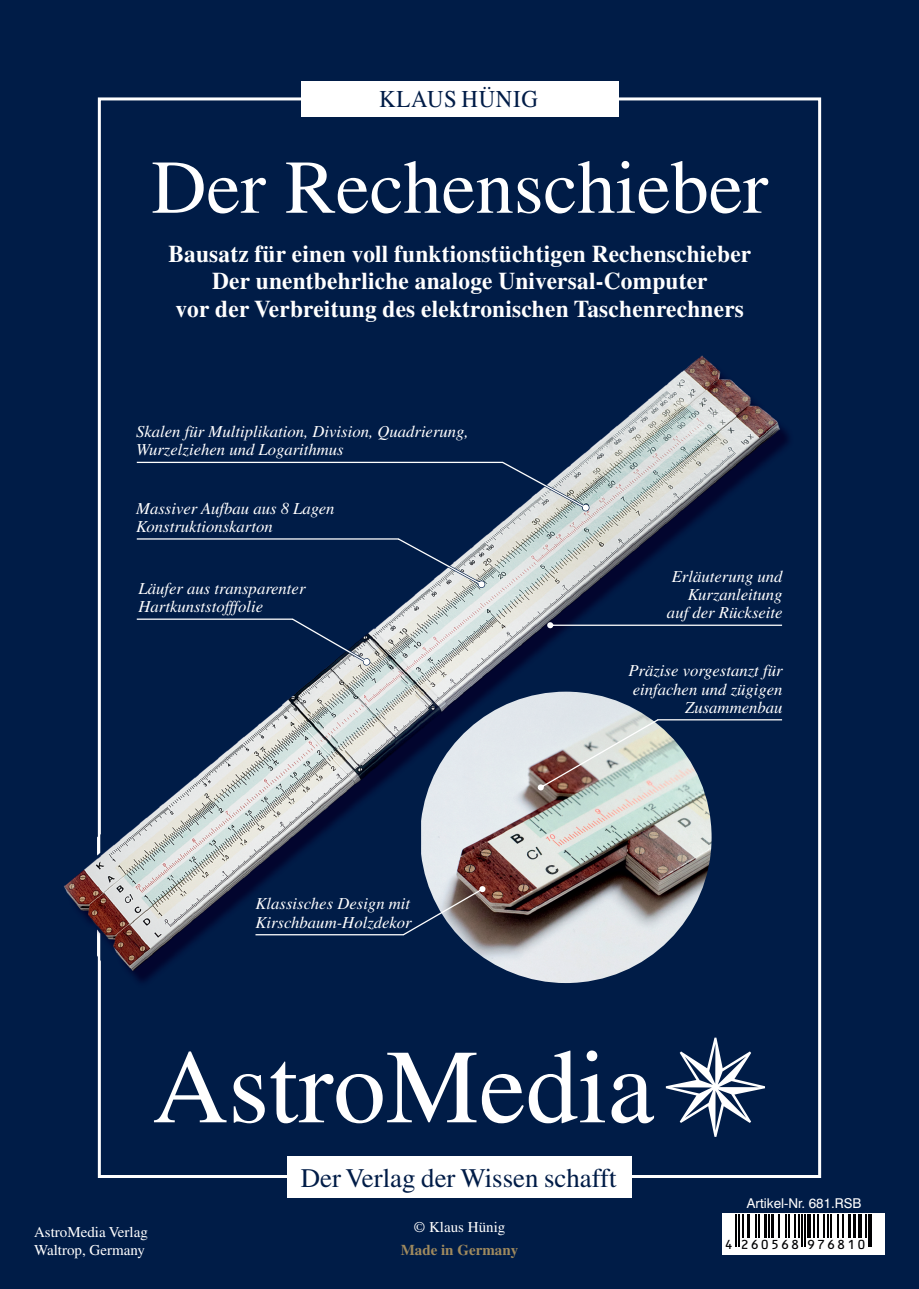
<style>
.page{position:relative;width:919px;height:1289px;background:#fff}
.page>*{position:absolute;margin:0;border:0;box-sizing:border-box;transform-origin:0 0}
.t1{font:105px "Times";color:#fff}
.t2{font:75.75px "Times";color:#fff}
.t3{font:26.85px "Times";color:#001c47}
.t4{font:24.15px "Times";letter-spacing:.035em;color:#001c47;scale:.94 1}
.t5{font:700 24px/27.6px "Times";letter-spacing:.01em;color:#fff;text-align:center}
.t6{font:italic 16.65px/18.3px "Times";color:#fff}
.t7{font:15px/18px "Times";color:#fff}
.t8{font:700 15px "Times";color:#a08a5e}
.t9{font:14.4px "OCRB10 Pitch BT";letter-spacing:.09em;color:#000002}
.t10{font:13.5px "Swiss 721 BT";color:#fff}
</style>
<div class="page">
<div style="left:0;top:0;width:918px;height:1288px;background:#001c47"></div>
<img style="left:64px;top:332px;width:725px;height:675px">
<div style="left:287px;top:1156px;width:344px;height:42px;background:#fff"></div>
<div style="left:300px;top:81px;width:318px;height:36px;background:#fff"></div>
<svg style="left:137px;top:460px;width:452px;height:53px"></svg>
<svg style="left:137px;top:536px;width:348px;height:53px"></svg>
<svg style="left:537px;top:719px;width:245px;height:71px"></svg>
<svg style="left:255px;top:886px;width:230px;height:49px"></svg>
<svg style="left:135px;top:616px;width:237px;height:51px"></svg>
<svg style="left:547px;top:622px;width:235px;height:6px"></svg>
<div style="left:722px;top:1213px;width:162px;height:41px;background:#fff"></div>
<hr style="left:735px;top:1214px;width:1px;height:32px;background:#000002">
<hr style="left:738px;top:1214px;width:1px;height:32px;background:#000002">
<svg style="left:742px;top:1214px;width:1px;height:24px"></svg>
<hr style="left:746px;top:1214px;width:3px;height:24px;background:#000002">
<svg style="left:755px;top:1214px;width:4px;height:24px"></svg>
<hr style="left:764px;top:1214px;width:2px;height:24px;background:#000002">
<svg style="left:768px;top:1214px;width:1px;height:24px"></svg>
<hr style="left:771px;top:1214px;width:2px;height:24px;background:#000002">
<svg style="left:778px;top:1214px;width:1px;height:24px"></svg>
<svg style="left:785px;top:1214px;width:14px;height:24px"></svg>
<hr style="left:801px;top:1214px;width:1px;height:32px;background:#000002">
<hr style="left:804px;top:1214px;width:1px;height:32px;background:#000002">
<hr style="left:807px;top:1214px;width:4px;height:24px;background:#000002">
<svg style="left:813px;top:1214px;width:18px;height:24px"></svg>
<svg style="left:837px;top:1214px;width:6px;height:24px"></svg>
<hr style="left:847px;top:1214px;width:3px;height:24px;background:#000002">
<hr style="left:853px;top:1214px;width:3px;height:24px;background:#000002">
<svg style="left:858px;top:1214px;width:3px;height:24px"></svg>
<svg style="left:865px;top:1214px;width:1px;height:24px"></svg>
<hr style="left:867px;top:1214px;width:2px;height:32px;background:#000002">
<hr style="left:870px;top:1214px;width:1px;height:32px;background:#000002">
<h3 class="t4" style="left:379px;top:88px;width:170px">KLAUS HÜNIG</h3>
<h2 class="t2" style="left:151px;top:153px;width:618px">Der Rechenschieber</h2>
<h3 class="t5" style="left:168px;top:241px;width:584px">Bausatz für einen voll funktionstüchtigen Rechenschieber<br>Der unentbehrliche analoge Universal-Computer<br>vor der Verbreitung des elektronischen Taschenrechners</h3>
<p class="t6" style="left:136px;top:423px;width:334px">Skalen für Multiplikation, Division, Quadrierung,<br>Wurzelziehen und Logarithmus</p>
<p class="t6" style="left:136px;top:499px;width:200px">Massiver Aufbau aus 8 Lagen<br>Konstruktionskarton</p>
<p class="t6" style="left:138px;top:580px;width:168px">Läufer aus transparenter<br>Hartkunststofffolie</p>
<p class="t6" style="left:255px;top:895px;width:158px">Klassisches Design mit<br>Kirschbaum-Holzdekor</p>
<p class="t6" style="left:667px;top:567px;width:117px;text-align:right">Erläuterung und<br>Kurzanleitung auf der Rückseite</p>
<p class="t6" style="left:628px;top:662px;width:156px;text-align:right">Präzise vorgestanzt für einfachen und zügigen<br>Zusammenbau</p>
<h1 class="t1" style="left:152px;top:1040px;width:503px">AstroMedia</h1>
<p class="t7" style="left:34px;top:1223px;width:115px">AstroMedia Verlag<br>Waltrop, Germany</p>
<h3 class="t3" style="left:301px;top:1165px;width:317px">Der Verlag der Wissen schafft</h3>
<p class="t7" style="left:414px;top:1218px;width:93px">© Klaus Hünig</p>
<p class="t8" style="left:400px;top:1243px;width:119px">Made in Germany</p>
<p class="t10" style="left:746px;top:1198px;width:116px">Artikel-Nr. 681.RSB</p>
<p class="t9" style="left:724px;top:1237px;width:143px">4 260568 976810</p>
</div>
